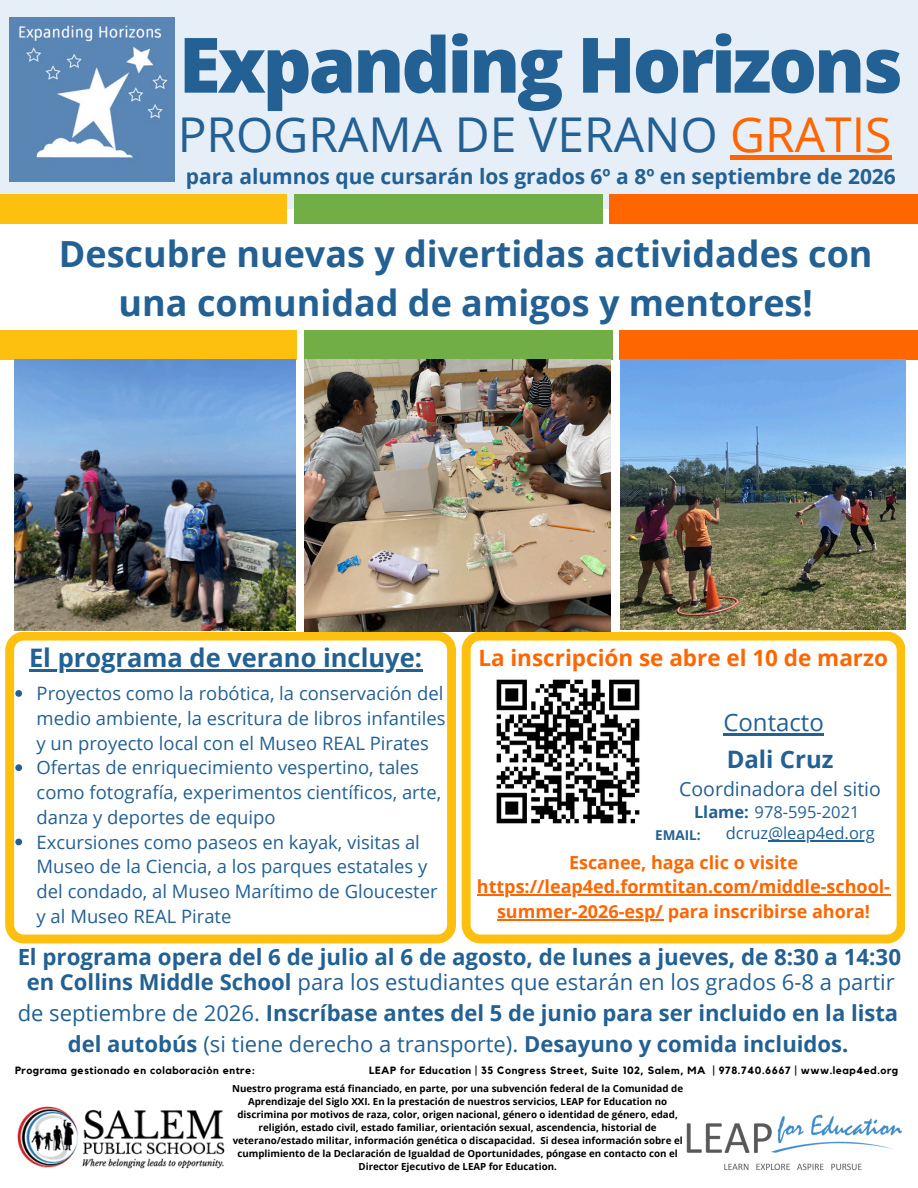
<style>
.page{position:relative;width:918px;height:1188px;background:#fff}
.page>*{position:absolute;margin:0;border:0;box-sizing:border-box;transform-origin:0 0}
.t1{font:800 76.5px "Open Sans";letter-spacing:-.04em;color:#236093}
.t2{font:48px "Open Sans";color:#236093}
.t3{font:700 36px/49.5px "Open Sans";color:#236093;text-align:center}
.t4{font:700 25.5px "Open Sans";color:#236093}
.t5{font:700 24px "Open Sans";color:#236093}
.t6{font:24px "Open Sans";color:#236093}
.t7{font:700 22.5px "Open Sans";color:#f60}
.t8{font:700 22.35px "Open Sans";color:#236093}
.t9{font:700 22.05px/30.9px "Open Sans";color:#236093;text-align:center}
.t10{font:700 21px "Open Sans";color:#236093}
.t11{font:19.5px "Open Sans";color:#236093}
.t12{font:18.45px/24.8px "Open Sans";color:#236093}
.t13{font:700 18px/24.8px "Open Sans";color:#f60;text-align:center}
.t14{font:16.5px "Open Sans";color:#236093}
.t15{font:700 13.5px "Open Sans";color:#236093}
.t16{font:700 10.5px "Kollektif";letter-spacing:.05em;color:#000}
.t17{font:700 9.75px/13px "Open Sans";color:#000;text-align:center}
.s1{color:#f60}
.s2{font-weight:700}
.s3{font-weight:400}
</style>
<div class="page">
<div style="left:0;top:0;width:918px;height:209px;background:#e6eff8"></div>
<div style="left:0;top:194px;width:287px;height:29px;background:#fec00f"></div>
<div style="left:294px;top:194px;width:308px;height:29px;background:#71ae46"></div>
<div style="left:610px;top:194px;width:308px;height:29px;background:#f60"></div>
<div style="left:0;top:331px;width:297px;height:29px;background:#fec00f"></div>
<div style="left:304px;top:331px;width:308px;height:29px;background:#71ae46"></div>
<div style="left:620px;top:331px;width:298px;height:29px;background:#f60"></div>
<svg style="left:5px;top:632px;width:451px;height:311px"></svg>
<svg style="left:462px;top:632px;width:443px;height:311px"></svg>
<img style="left:686px;top:1114px;width:216px;height:57px">
<img style="left:17px;top:1106px;width:208px;height:63px">
<img style="left:10px;top:17px;width:164px;height:164px">
<img style="left:14px;top:359px;width:281px;height:272px">
<img style="left:621px;top:359px;width:284px;height:270px">
<img style="left:305px;top:359px;width:306px;height:270px">
<img style="left:488px;top:671px;width:160px;height:160px">
<hr style="left:29px;top:670px;width:393px;height:2px;background:#236093">
<div style="left:730px;top:155px;width:161px;height:5px;background:#f60"></div>
<hr style="left:477px;top:895px;width:413px;height:1px;background:#f60">
<hr style="left:497px;top:919px;width:166px;height:1px;background:#f60">
<hr style="left:768px;top:841px;width:107px;height:1px;background:#236093">
<hr style="left:723px;top:733px;width:101px;height:2px;background:#236093">
<svg style="left:15px;top:690px;width:7px;height:7px"></svg>
<svg style="left:15px;top:764px;width:7px;height:7px"></svg>
<svg style="left:15px;top:839px;width:7px;height:6px"></svg>
<h1 class="t1" style="left:179px;top:11px;width:726px">Expanding Horizons</h1>
<h6 class="t2" style="left:178px;top:101px;width:715px">PROGRAMA DE VERANO <span class="s1">GRATIS</span></h6>
<h6 class="t10" style="left:186px;top:161px;width:712px">para alumnos que cursarán los grados 6º a 8º en septiembre de 2026</h6>
<h2 class="t3" style="left:59px;top:228px;width:815px">Descubre nuevas y divertidas actividades con una comunidad de amigos y mentores!</h2>
<h3 class="t4" style="left:29px;top:640px;width:395px">El programa de verano incluye:</h3>
<h5 class="t7" style="left:478px;top:642px;width:411px">La inscripción se abre el 10 de marzo</h5>
<p class="t12" style="left:37px;top:681px;width:410px;text-align:justify">Proyectos como la robótica, la conservación del medio ambiente, la escritura de libros infantiles y un proyecto local con el Museo REAL Pirates</p>
<p class="t12" style="left:37px;top:755px;width:406px">Ofertas de enriquecimiento vespertino, tales como fotografía, experimentos científicos, arte, danza y deportes de equipo</p>
<p class="t12" style="left:37px;top:829px;width:403px">Excursiones como paseos en kayak, visitas al Museo de la Ciencia, a los parques estatales y del condado, al Museo Marítimo de Gloucester y al Museo REAL Pirate</p>
<h4 class="t6" style="left:723px;top:705px;width:102px">Contacto</h4>
<p class="t5" style="left:727px;top:742px;width:108px">Dali Cruz</p>
<p class="t11" style="left:679px;top:775px;width:203px">Coordinadora del sitio</p>
<p class="t14" style="left:694px;top:800px;width:167px"><span class="s2">Llame:</span> 978-595-2021</p>
<p class="t15" style="left:655px;top:826px;width:47px">EMAIL:</p>
<p class="t14" style="left:726px;top:822px;width:150px">dcruz@leap4ed.org</p>
<p class="t13" style="left:477px;top:849px;width:415px">Escanee, haga clic o visite https://leap4ed.formtitan.com/middle-school&shy;summer-2026-esp/ para inscribirse ahora!</p>
<h3 class="t8" style="left:17px;top:941px;width:885px">El programa opera del 6 de julio al 6 de agosto, de lunes a jueves, de 8:30 a 14:30</h3>
<p class="t9" style="left:18px;top:966px;width:882px">en Collins Middle School <span class="s3">para los estudiantes que estarán en los grados 6-8 a partir de septiembre de 2026.</span> Inscríbase antes del 5 de junio para ser incluido en la lista del autobús <span class="s3">(si tiene derecho a transporte).</span> Desayuno y comida incluidos.</p>
<p class="t16" style="left:15px;top:1066px;width:242px">Programa gestionado en colaboración entre:</p>
<p class="t16" style="left:369px;top:1065px;width:530px">LEAP for Education | 35 Congress Street, Suite 102, Salem, MA | 978.740.6667 | www.leap4ed.org</p>
<p class="t17" style="left:232px;top:1081px;width:452px">Nuestro programa está financiado, en parte, por una subvención federal de la Comunidad de Aprendizaje del Siglo XXI. En la prestación de nuestros servicios, LEAP for Education no discrimina por motivos de raza, color, origen nacional, género o identidad de género, edad, religión, estado civil, estado familiar, orientación sexual, ascendencia, historial de veterano/estado militar, información genética o discapacidad. Si desea información sobre el cumplimiento de la Declaración de Igualdad de Oportunidades, póngase en contacto con el Director Ejecutivo de LEAP for Education.</p>
</div>
